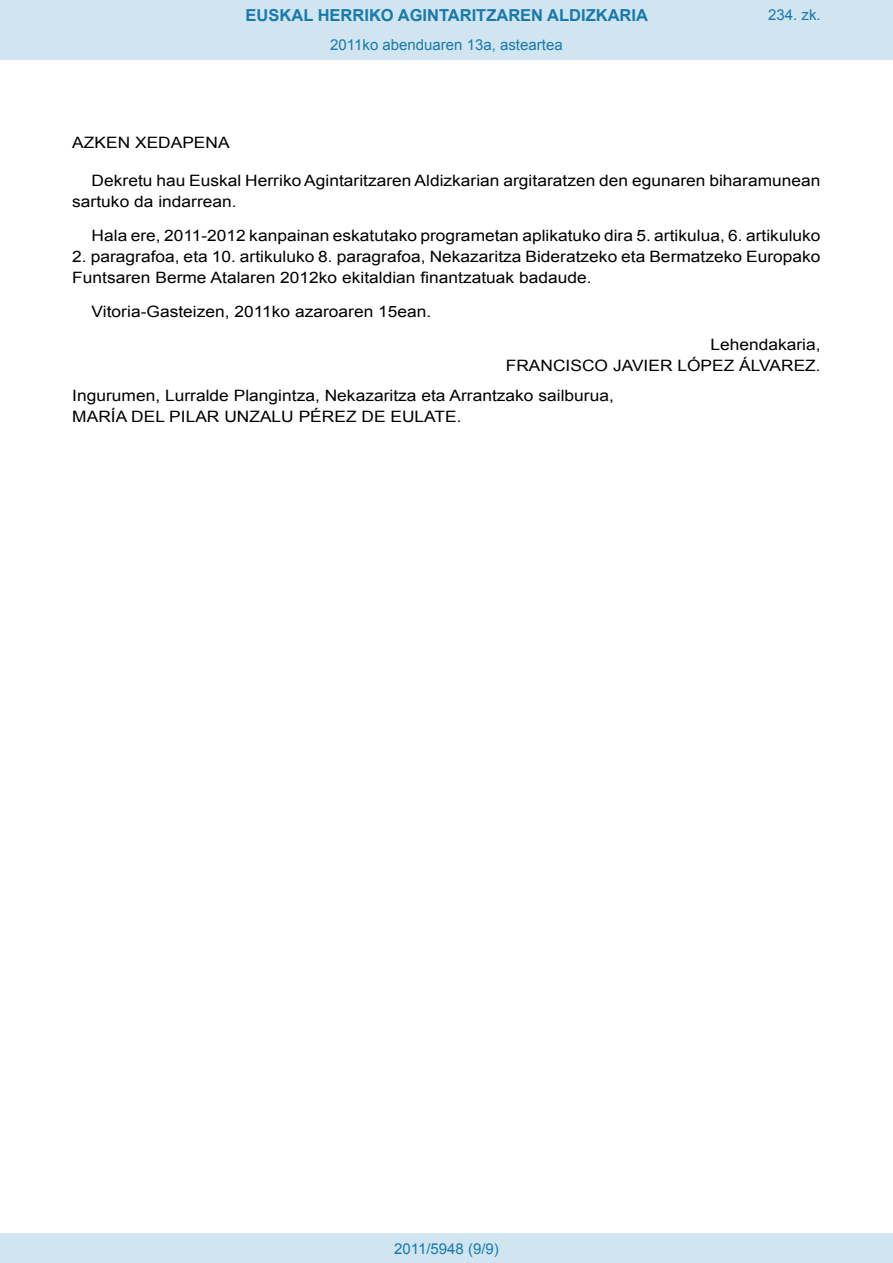
<style>
.page{position:relative;width:893px;height:1263px;background:#fff}
.page>*{position:absolute;margin:0;border:0;box-sizing:border-box;transform-origin:0 0}
.t1{font:700 16.5px "Arial";color:#1879ad}
.BOPVDetalle{font:15.6px/21px "Arial";color:#000;scale:1.11 1}
.BOPVFirmaPuesto{font:15.6px "Arial";color:#000;scale:1.11 1}
.BOPVFirmaLugFec{font:15.6px "Arial";color:#000;scale:1.11 1}
.BOPVFirmaNombre{font:15.6px "Arial";color:#000;scale:1.11 1}
.BOPVNombreLehen2{font:15.6px "Arial";color:#000;scale:1.11 1}
.BOPVDisposicion{font:15.6px "Arial";color:#000;scale:1.11 1}
.BOPVPuestoLehen2{font:15.6px "Arial";color:#000;scale:1.11 1}
.Paginacion_Centro{font:15px "Arial";color:#1879ad}
</style>
<div class="page">
<div style="left:0;top:0;width:893px;height:60px;background:#d0e5f0"></div>
<div style="left:0;top:1233px;width:893px;height:30px;background:#d0e5f0"></div>
<p class="t1" style="left:246px;top:4px;width:404px">EUSKAL HERRIKO AGINTARITZAREN ALDIZKARIA</p>
<p class="Paginacion_Centro" style="left:330px;top:35px;width:234px">2011ko abenduaren 13a, asteartea</p>
<p class="Paginacion_Centro" style="left:768px;top:5px;width:54px">234. zk.</p>
<p class="BOPVDisposicion" style="left:72px;top:132px;width:143px">AZKEN XEDAPENA</p>
<p class="BOPVDetalle" style="left:72px;top:170px;width:676px;text-indent:19px">Dekretu hau Euskal Herriko Agintaritzaren Aldizkarian argitaratzen den egunaren biharamunean sartuko da indarrean.</p>
<p class="BOPVDetalle" style="left:92px;top:225px;width:658px">Hala ere, 2011-2012 kanpainan eskatutako programetan aplikatuko dira 5. artikulua, 6. artikuluko</p>
<p class="BOPVDetalle" style="left:72px;top:246px;width:676px">2. paragrafoa, eta 10. artikuluko 8. paragrafoa, Nekazaritza Bideratzeko eta Bermatzeko Europako<br>Funtsaren Berme Atalaren 2012ko ekitaldian finantzatuak badaude.</p>
<p class="BOPVFirmaLugFec" style="left:92px;top:301px;width:308px">Vitoria-Gasteizen, 2011ko azaroaren 15ean.</p>
<p class="BOPVPuestoLehen2" style="left:710px;top:335px;width:101px">Lehendakaria,</p>
<p class="BOPVNombreLehen2" style="left:506px;top:356px;width:285px">FRANCISCO JAVIER LÓPEZ ÁLVAREZ.</p>
<p class="BOPVFirmaPuesto" style="left:72px;top:385px;width:489px">Ingurumen, Lurralde Plangintza, Nekazaritza eta Arrantzako sailburua,</p>
<p class="BOPVFirmaNombre" style="left:72px;top:406px;width:352px">MARÍA DEL PILAR UNZALU PÉREZ DE EULATE.</p>
<p class="Paginacion_Centro" style="left:394px;top:1238px;width:106px">2011/5948 (9/9)</p>
</div>
